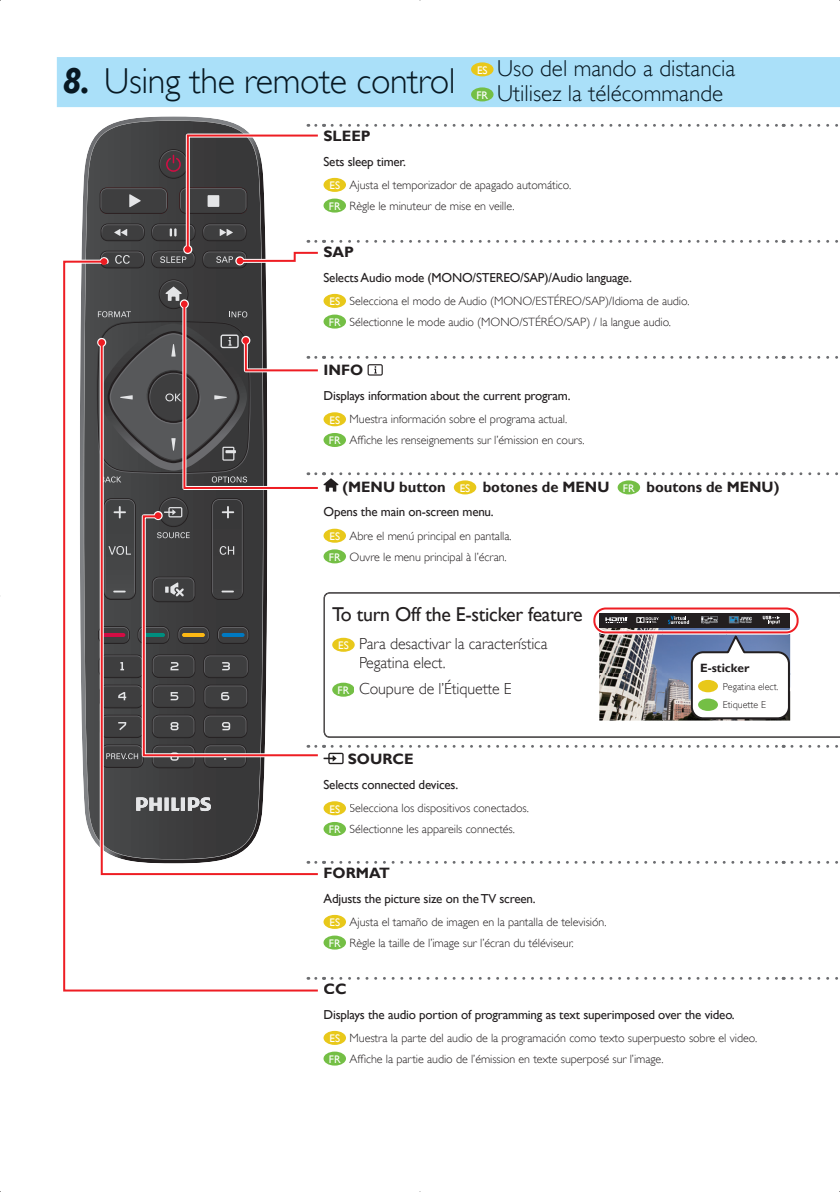
<style>
.page{position:relative;width:840px;height:1192px;background:#fff}
.page>*{position:absolute;margin:0;border:0;box-sizing:border-box;transform-origin:0 0}
.t1{font:36px "Gill Sans Alt One WGL Light";letter-spacing:-.01em;color:#071822}
.t2{font:23px/25px "Gill Sans Alt One WGL Light";color:#071822}
.t3{font:20px "Gill Sans Alt One WGL";letter-spacing:-.015em;color:#231f20}
.t4{font:16px/19.2px "Gill Sans Alt One WGL Light";letter-spacing:-.005em;color:#231f20}
.t5{font:700 15px "Gill Sans Alt One WGL";color:#231f20}
.t6{font:13px "Gill Sans Alt One WGL";letter-spacing:-.015em;color:#231f20}
.t7{font:12px/20.6px "Gill Sans Alt One WGL Light";letter-spacing:-.005em;color:#231f20}
.t8{font:700 12px "Gill Sans";color:#231f20}
.t9{font:10px/18.6px "Gill Sans Alt One WGL Light";color:#231f20}
.s1{font-family:"Gill Sans Alt One WGL";font-weight:700;font-style:italic}
.s2{font-family:"Gill Sans Alt One WGL";font-size:11px;color:#fff}
.s3{font-weight:400;font-size:11px;color:#fff}
</style>
<div class="page">
<svg style="left:84px;top:120px;width:151px;height:137px;background:#565758"></svg>
<div style="left:159px;top:150px;width:28px;height:28px;background:#2c292a;border-radius:50%"></div>
<svg style="left:151px;top:223px;width:44px;height:18px"></svg>
<svg style="left:152px;top:224px;width:42px;height:16px"></svg>
<div style="left:153px;top:225px;width:41px;height:14px;background:#3e3e3f;border-radius:5px"></div>
<svg style="left:151px;top:250px;width:44px;height:18px"></svg>
<div style="left:153px;top:252px;width:41px;height:14px;background:#3e3e3f;border-radius:5px"></div>
<div style="left:100px;top:187px;width:68px;height:27px;background:#342627;border-radius:7px"></div>
<svg style="left:100px;top:188px;width:67px;height:25px"></svg>
<div style="left:101px;top:189px;width:65px;height:23px;background:#3e3e3f;border-radius:5px"></div>
<svg style="left:101px;top:223px;width:44px;height:18px"></svg>
<svg style="left:101px;top:224px;width:43px;height:16px"></svg>
<div style="left:102px;top:225px;width:41px;height:14px;background:#3e3e3f;border-radius:5px"></div>
<div style="left:100px;top:251px;width:45px;height:17px;background:#2d292a;border-radius:7px"></div>
<svg style="left:101px;top:251px;width:43px;height:16px"></svg>
<div style="left:102px;top:252px;width:41px;height:15px;background:#3e3e3f;border-radius:5px"></div>
<svg style="left:115px;top:255px;width:15px;height:2px"></svg>
<svg style="left:129px;top:194px;width:12px;height:13px"></svg>
<svg style="left:114px;top:229px;width:13px;height:7px"></svg>
<svg style="left:63px;top:259px;width:255px;height:733px"></svg>
<div style="left:101px;top:258px;width:6px;height:7px;background:#ee1d23;border-radius:50%"></div>
<hr style="left:308px;top:744px;width:15px;height:3px;background:#fff">
<hr style="left:308px;top:860px;width:15px;height:3px;background:#fff">
<hr style="left:308px;top:976px;width:15px;height:3px;background:#fff">
<svg style="left:160px;top:124px;width:164px;height:141px"></svg>
<svg style="left:791px;top:124px;width:47px;height:3px"></svg>
<svg style="left:332px;top:124px;width:451px;height:3px"></svg>
<svg style="left:791px;top:240px;width:47px;height:3px"></svg>
<svg style="left:332px;top:240px;width:451px;height:3px"></svg>
<svg style="left:791px;top:356px;width:47px;height:3px"></svg>
<svg style="left:791px;top:472px;width:47px;height:3px"></svg>
<svg style="left:791px;top:745px;width:47px;height:2px"></svg>
<svg style="left:791px;top:861px;width:47px;height:2px"></svg>
<svg style="left:332px;top:861px;width:451px;height:2px"></svg>
<svg style="left:791px;top:977px;width:47px;height:2px"></svg>
<svg style="left:332px;top:977px;width:451px;height:2px"></svg>
<div style="left:323px;top:178px;width:23px;height:14px;background:#e8c81a;border-radius:50%"></div>
<div style="left:323px;top:198px;width:23px;height:14px;background:#74bf45;border-radius:50%"></div>
<svg style="left:96px;top:286px;width:687px;height:206px"></svg>
<div style="left:453px;top:480px;width:23px;height:14px;background:#e8c81a;border-radius:50%"></div>
<div style="left:617px;top:480px;width:23px;height:14px;background:#74bf45;border-radius:50%"></div>
<div style="left:323px;top:528px;width:23px;height:14px;background:#e8c81a;border-radius:50%"></div>
<div style="left:323px;top:549px;width:23px;height:14px;background:#74bf45;border-radius:50%"></div>
<svg style="left:324px;top:593px;width:515px;height:144px"></svg>
<div style="left:332px;top:607px;width:249px;height:14px;background:#fff"></div>
<div style="left:332px;top:637px;width:22px;height:14px;background:#e8c81a;border-radius:50%"></div>
<div style="left:354px;top:638px;width:193px;height:11px;background:#fff"></div>
<div style="left:360px;top:657px;width:84px;height:14px;background:#fff"></div>
<div style="left:332px;top:682px;width:22px;height:14px;background:#74bf45;border-radius:50%"></div>
<div style="left:354px;top:679px;width:157px;height:18px;background:#fff"></div>
<svg style="left:592px;top:606px;width:207px;height:114px"></svg>
<img style="left:700px;top:615px;width:18px;height:9px">
<svg style="left:315px;top:744px;width:468px;height:20px"></svg>
<div style="left:323px;top:801px;width:23px;height:14px;background:#e8c81a;border-radius:50%"></div>
<div style="left:323px;top:821px;width:23px;height:14px;background:#74bf45;border-radius:50%"></div>
<div style="left:323px;top:914px;width:23px;height:14px;background:#e8c81a;border-radius:50%"></div>
<div style="left:323px;top:935px;width:23px;height:14px;background:#74bf45;border-radius:50%"></div>
<div style="left:323px;top:1030px;width:23px;height:14px;background:#e8c81a;border-radius:50%"></div>
<div style="left:323px;top:1051px;width:23px;height:14px;background:#74bf45;border-radius:50%"></div>
<div style="left:57px;top:57px;width:782px;height:50px;background:#aae0f9"></div>
<div style="left:64px;top:68px;width:24px;height:25px;background:#aae0f9"></div>
<div style="left:107px;top:68px;width:346px;height:33px;background:#aae0f9"></div>
<div style="left:471px;top:62px;width:22px;height:14px;background:#e8c81a;border-radius:50%"></div>
<div style="left:498px;top:61px;width:237px;height:16px;background:#aae0f9"></div>
<div style="left:471px;top:87px;width:22px;height:14px;background:#74bf45;border-radius:50%"></div>
<div style="left:498px;top:86px;width:224px;height:16px;background:#aae0f9"></div>
<h1 class="t1" style="left:62px;top:61px;width:394px"><span class="s1">8.</span> Using the remote control</h1>
<h2 class="t2" style="left:476px;top:56px;width:260px"><span class="s2">ES</span> Uso del mando a distancia<br><span class="s2">FR</span> Utilisez la télécommande</h2>
<p class="t5" style="left:323px;top:127px;width:49px">SLEEP</p>
<p class="t6" style="left:323px;top:153px;width:84px">Sets sleep timer.</p>
<p class="t7" style="left:329px;top:175px;width:244px"><span class="s2">ES</span> Ajusta el temporizador de apagado automático.<br><span class="s2">FR</span> Règle le minuteur de mise en veille.</p>
<p class="t5" style="left:323px;top:243px;width:32px">SAP</p>
<p class="t6" style="left:323px;top:269px;width:310px">Selects Audio mode (MONO/STEREO/SAP)/Audio language.</p>
<p class="t7" style="left:329px;top:291px;width:362px"><span class="s2">ES</span> Selecciona el modo de Audio (MONO/ESTÉREO/SAP)/Idioma de audio.<br><span class="s2">FR</span> Sélectionne le mode audio (MONO/STÉRÉO/SAP) / la langue audio.</p>
<p class="t5" style="left:323px;top:361px;width:41px">INFO</p>
<p class="t6" style="left:323px;top:388px;width:248px">Displays information about the current program.</p>
<p class="t7" style="left:329px;top:409px;width:257px"><span class="s2">ES</span> Muestra información sobre el programa actual.<br><span class="s2">FR</span> Affiche les renseignements sur l’émission en cours.</p>
<p class="t5" style="left:342px;top:477px;width:438px">(MENU button <span class="s3">ES</span> botones de MENU <span class="s3">FR</span> boutons de MENU)</p>
<p class="t6" style="left:323px;top:504px;width:172px">Opens the main on-screen menu.</p>
<p class="t7" style="left:329px;top:525px;width:184px"><span class="s2">ES</span> Abre el menú principal en pantalla.<br><span class="s2">FR</span> Ouvre le menu principal à l’écran.</p>
<h3 class="t3" style="left:332px;top:602px;width:252px">To turn Off the E-sticker feature</h3>
<h3 class="t4" style="left:359px;top:634px;width:190px;text-indent:-21px"><span class="s2">ES</span> Para desactivar la característica<br>Pegatina elect.</h3>
<h3 class="t4" style="left:337px;top:679px;width:175px"><span class="s2">FR</span> Coupure de l’Étiquette E</h3>
<p class="t8" style="left:699px;top:661px;width:51px">E-sticker</p>
<p class="t9" style="left:722px;top:677px;width:57px">Pegatina elect.<br>Etiquette E</p>
<p class="t5" style="left:347px;top:750px;width:67px">SOURCE</p>
<p class="t6" style="left:323px;top:776px;width:136px">Selects connected devices.</p>
<p class="t7" style="left:329px;top:798px;width:201px"><span class="s2">ES</span> Selecciona los dispositivos conectados.<br><span class="s2">FR</span> Sélectionne les appareils connectés.</p>
<p class="t5" style="left:323px;top:863px;width:68px">FORMAT</p>
<p class="t6" style="left:323px;top:890px;width:214px">Adjusts the picture size on the TV screen.</p>
<p class="t7" style="left:329px;top:911px;width:279px"><span class="s2">ES</span> Ajusta el tamaño de imagen en la pantalla de televisión.<br><span class="s2">FR</span> Règle la taille de l’image sur l’écran du téléviseur.</p>
<p class="t5" style="left:323px;top:979px;width:25px">CC</p>
<p class="t6" style="left:323px;top:1006px;width:412px">Displays the audio portion of programming as text superimposed over the video.</p>
<p class="t7" style="left:329px;top:1027px;width:429px"><span class="s2">ES</span> Muestra la parte del audio de la programación como texto superpuesto sobre el video.<br><span class="s2">FR</span> Affiche la partie audio de l’émission en texte superposé sur l’image.</p>
</div>
